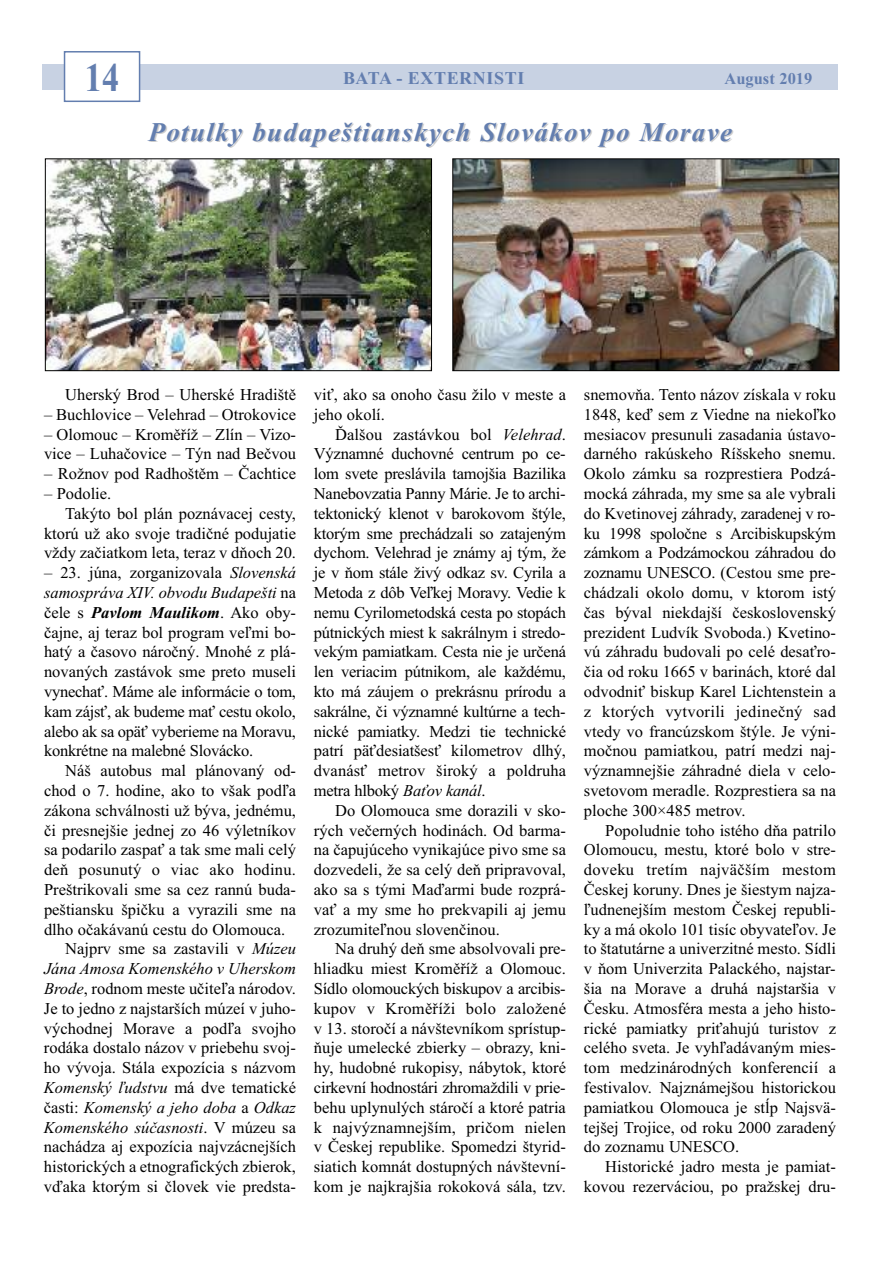
<style>
.page{position:relative;width:893px;height:1263px;background:#fff}
.page>*{position:absolute;margin:0;border:0;box-sizing:border-box;transform-origin:0 0}
.t1{font:700 40.5px "Times New Roman";color:#637eaf;scale:.85 1}
.t2{font:italic 700 27px "Times New Roman";letter-spacing:.05em;color:#637eaf}
.t3{font:700 18px "Times New Roman";letter-spacing:.035em;color:#637eaf}
.t4{font:16.5px/19.8px "Times New Roman";color:#000;text-align:justify}
.t5{font:italic 16.5px "Times New Roman";color:#000}
.t6{font:700 16.5px "Times New Roman";color:#637eaf}
.s1{font-style:italic}
.s2{font-weight:700;font-style:italic}
.s3{font-style:normal}
</style>
<div class="page">
<div style="left:43px;top:64px;width:795px;height:25px;background:#c8d2e3"></div>
<div style="left:65px;top:53px;width:74px;height:48px;background:#fff"></div>
<div style="left:64px;top:51px;width:76px;height:51px;border:2px solid #637eaf"></div>
<img style="left:47px;top:160px;width:383px;height:209px">
<div style="left:45px;top:158px;width:387px;height:213px;border:1px solid #000"></div>
<img style="left:454px;top:160px;width:383px;height:209px">
<div style="left:452px;top:158px;width:387px;height:213px;border:1px solid #000"></div>
<h1 class="t1" style="left:85px;top:53px;width:42px">14</h1>
<p class="t3" style="left:343px;top:67px;width:183px">BATA - ExTErNISTI</p>
<p class="t6" style="left:724px;top:68px;width:89px">August 2019</p>
<h2 class="t2" style="left:149px;top:116px;width:585px">Potulky budapeštianskych Slovákov po Morave</h2>
<p class="t4" style="left:65px;top:384px;width:232px">Uherský Brod – Uherské Hradiště</p>
<p class="t4" style="left:44px;top:404px;width:254px">– Buchlovice – Velehrad – Otrokovice</p>
<p class="t4" style="left:44px;top:424px;width:254px">– Olomouc – Kroměříž – Zlín – Vizo&shy;vice – Luhačovice – Týn nad Bečvou</p>
<p class="t4" style="left:44px;top:463px;width:254px">– Rožnov pod Radhoštěm – Čachtice</p>
<p class="t4" style="left:44px;top:483px;width:69px">– Podolie.</p>
<p class="t4" style="left:65px;top:503px;width:232px">Takýto bol plán poznávacej cesty,</p>
<p class="t4" style="left:44px;top:523px;width:254px">ktorú už ako svoje tradičné podujatie</p>
<p class="t4" style="left:44px;top:543px;width:254px">vždy začiatkom leta, teraz v dňoch 20.</p>
<p class="t4" style="left:44px;top:562px;width:254px">– 23. júna, zorganizovala <span class="s1">Slovenská samospráva XIV. obvodu Budapešti</span> na čele s <span class="s2">Pavlom Maulikom</span>. Ako oby&shy;čajne, aj teraz bol program veľmi bo&shy;hatý a časovo náročný. Mnohé z plá&shy;novaných zastávok sme preto museli vynechať. Máme ale informácie o tom, kam zájsť, ak budeme mať cestu okolo, alebo ak sa opäť vyberieme na Moravu, konkrétne na malebné Slovácko.</p>
<p class="t4" style="left:65px;top:760px;width:232px">Náš autobus mal plánovaný od-</p>
<p class="t4" style="left:44px;top:780px;width:254px">chod o 7. hodine, ako to však podľa</p>
<p class="t4" style="left:44px;top:800px;width:254px">zákona schválnosti už býva, jednému,</p>
<p class="t4" style="left:44px;top:820px;width:254px">či presnejšie jednej zo 46 výletníkov</p>
<p class="t4" style="left:44px;top:840px;width:254px">sa podarilo zaspať a tak sme mali celý</p>
<p class="t4" style="left:44px;top:859px;width:254px">deň posunutý o viac ako hodinu.</p>
<p class="t4" style="left:44px;top:879px;width:254px">Preštrikovali sme sa cez rannú buda-</p>
<p class="t4" style="left:44px;top:899px;width:254px">peštiansku špičku a vyrazili sme na</p>
<p class="t4" style="left:44px;top:919px;width:243px">dlho očakávanú cestu do Olomouca.</p>
<p class="t4" style="left:65px;top:939px;width:232px">Najprv sme sa zastavili v <span class="s1">Múzeu</span></p>
<p class="t5" style="left:44px;top:959px;width:254px">Jána Amosa Komenského v Uherskom</p>
<p class="t4" style="left:44px;top:978px;width:254px"><span class="s1">Brode</span>, rodnom meste učiteľa národov.</p>
<p class="t4" style="left:44px;top:998px;width:254px">Je to jedno z najstarších múzeí v juho-</p>
<p class="t4" style="left:44px;top:1018px;width:254px">východnej Morave a podľa svojho</p>
<p class="t4" style="left:44px;top:1038px;width:254px">rodáka dostalo názov v priebehu svoj-</p>
<p class="t4" style="left:44px;top:1057px;width:254px">ho vývoja. Stála expozícia s názvom</p>
<p class="t5" style="left:44px;top:1078px;width:254px">Komenský ľudstvu <span class="s3">má dve tematické</span></p>
<p class="t5" style="left:44px;top:1097px;width:254px"><span class="s3">časti:</span> Komenský a jeho doba <span class="s3">a</span> Odkaz</p>
<p class="t5" style="left:44px;top:1117px;width:254px">Komenského súčasnosti<span class="s3">. V múzeu sa</span></p>
<p class="t4" style="left:44px;top:1137px;width:254px">nachádza aj expozícia najvzácnejších</p>
<p class="t4" style="left:44px;top:1156px;width:254px">historických a etnografických zbierok,</p>
<p class="t4" style="left:44px;top:1176px;width:254px">vďaka ktorým si človek vie predsta-</p>
<p class="t4" style="left:314px;top:384px;width:254px">viť, ako sa onoho času žilo v meste a jeho okolí.</p>
<p class="t4" style="left:314px;top:424px;width:254px;text-indent:21px">Ďalšou zastávkou bol <span class="s1">Velehrad</span>.<br>Významné duchovné centrum po ce&shy;lom svete preslávila tamojšia Bazilika Nanebovzatia Panny Márie. Je to archi&shy;tektonický klenot v barokovom štýle, ktorým sme prechádzali so zatajeným dychom. Velehrad je známy aj tým, že je v ňom stále živý odkaz sv. Cyrila a Metoda z dôb Veľkej Moravy. Vedie k nemu Cyrilometodská cesta po stopách pútnických miest k sakrálnym i stredo&shy;vekým pamiatkam. Cesta nie je určená len veriacim pútnikom, ale každému, kto má záujem o prekrásnu prírodu a sakrálne, či významné kultúrne a tech&shy;nické pamiatky. Medzi tie technické patrí päťdesiatšesť kilometrov dlhý, dvanásť metrov široký a poldruha metra hlboký <span class="s1">Baťov kanál</span>.</p>
<p class="t4" style="left:314px;top:800px;width:254px;text-indent:21px">Do Olomouca sme dorazili v sko&shy;rých večerných hodinách. Od barma&shy;na čapujúceho vynikajúce pivo sme sa dozvedeli, že sa celý deň pripravoval, ako sa s tými Maďarmi bude rozprá&shy;vať a my sme ho prekvapili aj jemu zrozumiteľnou slovenčinou.</p>
<p class="t4" style="left:314px;top:939px;width:254px;text-indent:21px">Na druhý deň sme absolvovali pre&shy;hliadku miest Kroměříž a Olomouc.<br>Sídlo olomouckých biskupov a arcibis&shy;kupov v Kroměříži bolo založené v 13. storočí a návštevníkom sprístup&shy;ňuje umelecké zbierky – obrazy, kni&shy;hy, hudobné rukopisy, nábytok, ktoré cirkevní hodnostári zhromaždili v prie&shy;behu uplynulých stáročí a ktoré patria k najvýznamnejším, pričom nielen v Českej republike. Spomedzi štyrid&shy;siatich komnát dostupných návštevní&shy;kom je najkrajšia rokoková sála, tzv.</p>
<p class="t4" style="left:584px;top:384px;width:254px">snemovňa. Tento názov získala v roku 1848, keď sem z Viedne na niekoľko mesiacov presunuli zasadania ústavo&shy;darného rakúskeho Ríšskeho snemu.<br>Okolo zámku sa rozprestiera Podzá&shy;mocká záhrada, my sme sa ale vybrali do Kvetinovej záhrady, zaradenej v ro&shy;ku 1998 spoločne s Arcibiskupským zámkom a Podzámockou záhradou do zoznamu UNESCO. (Cestou sme pre&shy;chádzali okolo domu, v ktorom istý čas býval niekdajší československý prezident Ludvík Svoboda.) Kvetino&shy;vú záhradu budovali po celé desaťro&shy;čia od roku 1665 v barinách, ktoré dal odvodniť biskup Karel Lichtenstein a z ktorých vytvorili jedinečný sad vtedy vo francúzskom štýle. Je výni&shy;močnou pamiatkou, patrí medzi naj&shy;významnejšie záhradné diela v celo&shy;svetovom meradle. Rozprestiera sa na ploche 300×485 metrov.</p>
<p class="t4" style="left:584px;top:820px;width:254px;text-indent:21px">Popoludnie toho istého dňa patrilo Olomoucu, mestu, ktoré bolo v stre&shy;doveku tretím najväčším mestom Českej koruny. Dnes je šiestym najza&shy;ľudnenejším mestom Českej republi&shy;ky a má okolo 101 tisíc obyvateľov. Je to štatutárne a univerzitné mesto. Sídli v ňom Univerzita Palackého, najstar&shy;šia na Morave a druhá najstaršia v Česku. Atmosféra mesta a jeho histo&shy;rické pamiatky priťahujú turistov z celého sveta. Je vyhľadávaným mies&shy;tom medzinárodných konferencií a festivalov. Najznámejšou historickou pamiatkou Olomouca je stĺp Najsvä&shy;tejšej Trojice, od roku 2000 zaradený do zoznamu UNESCO.</p>
<p class="t4" style="left:584px;top:1156px;width:254px;text-align:right">Historické jadro mesta je pamiat&shy;kovou rezerváciou, po pražskej dru-</p>
</div>
